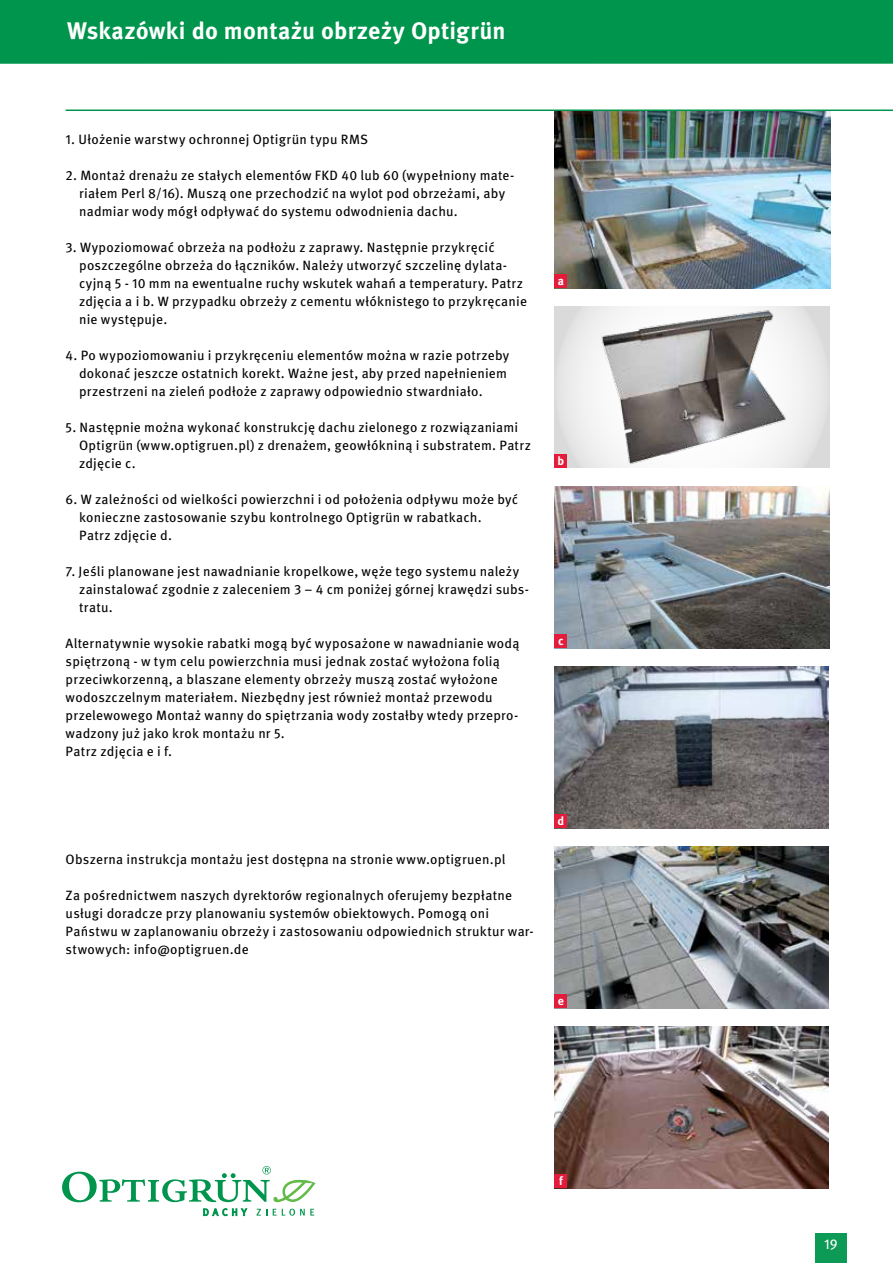
<style>
.page{position:relative;width:893px;height:1263px;background:#fff}
.page>*{position:absolute;margin:0;border:0;box-sizing:border-box;transform-origin:0 0}
.t1{font:700 24px "Meta Pro";letter-spacing:.01em;color:#fff}
.t2{font:14.25px "Meta Pro";color:#fff}
.t3{font:13.5px/18px "Meta Pro";letter-spacing:.02em;color:#000}
.t4{font:700 12px "Meta Pro";color:#fff}
</style>
<div class="page">
<img style="left:554px;top:846px;width:274px;height:162px">
<img style="left:554px;top:486px;width:275px;height:162px">
<img style="left:554px;top:666px;width:274px;height:162px">
<svg style="left:554px;top:306px;width:275px;height:162px"></svg>
<img style="left:554px;top:1026px;width:274px;height:162px">
<div style="left:554px;top:455px;width:13px;height:13px;background:#e31c3b"></div>
<div style="left:554px;top:635px;width:13px;height:13px;background:#e31c3b"></div>
<div style="left:554px;top:815px;width:13px;height:13px;background:#e31c3b"></div>
<img style="left:598px;top:307px;width:190px;height:161px">
<img style="left:554px;top:111px;width:276px;height:177px">
<div style="left:554px;top:275px;width:13px;height:13px;background:#e31c3b"></div>
<div style="left:554px;top:1175px;width:13px;height:13px;background:#e31c3b"></div>
<div style="left:815px;top:1233px;width:32px;height:30px;background:#0d9a56"></div>
<div style="left:0;top:0;width:893px;height:64px;background:#00954d"></div>
<hr style="left:66px;top:110px;width:827px;height:1px;background:#00954d">
<div style="left:554px;top:995px;width:13px;height:13px;background:#e31c3b"></div>
<svg style="left:62px;top:1166px;width:254px;height:50px"></svg>
<h1 class="t1" style="left:67px;top:16px;width:440px">Wskazówki do montażu obrzeży Optigrün</h1>
<p class="t3" style="left:66px;top:130px;width:304px">1. Ułożenie warstwy ochronnej Optigrün typu RMS</p>
<p class="t3" style="left:79px;top:166px;width:437px;text-indent:-14px">2. Montaż drenażu ze stałych elementów FKD 40 lub 60 (wypełniony mate&shy;riałem Perl 8/16). Muszą one przechodzić na wylot pod obrzeżami, aby nadmiar wody mógł odpływać do systemu odwodnienia dachu.</p>
<p class="t3" style="left:79px;top:238px;width:449px;text-indent:-13px">3. Wypoziomować obrzeża na podłożu z zaprawy. Następnie przykręcić poszczególne obrzeża do łączników. Należy utworzyć szczelinę dylata&shy;cyjną 5 - 10 mm na ewentualne ruchy wskutek wahań a temperatury. Patrz zdjęcia a i b. W przypadku obrzeży z cementu włóknistego to przykręcanie nie występuje.</p>
<p class="t3" style="left:79px;top:346px;width:432px;text-indent:-14px">4. Po wypoziomowaniu i przykręceniu elementów można w razie potrzeby dokonać jeszcze ostatnich korekt. Ważne jest, aby przed napełnieniem przestrzeni na zieleń podłoże z zaprawy odpowiednio stwardniało.</p>
<p class="t3" style="left:79px;top:418px;width:453px;text-indent:-14px">5. Następnie można wykonać konstrukcję dachu zielonego z rozwiązaniami<br>Optigrün (www.optigruen.pl) z drenażem, geowłókniną i substratem. Patrz zdjęcie c.</p>
<p class="t3" style="left:79px;top:490px;width:440px;text-indent:-14px">6. W zależności od wielkości powierzchni i od położenia odpływu może być konieczne zastosowanie szybu kontrolnego Optigrün w rabatkach.<br>Patrz zdjęcie d.</p>
<p class="t3" style="left:79px;top:562px;width:451px;text-indent:-14px">7. Jeśli planowane jest nawadnianie kropelkowe, węże tego systemu należy zainstalować zgodnie z zaleceniem 3 – 4 cm poniżej górnej krawędzi subs&shy;tratu.</p>
<p class="t3" style="left:66px;top:634px;width:455px">Alternatywnie wysokie rabatki mogą być wyposażone w nawadnianie wodą spiętrzoną - w tym celu powierzchnia musi jednak zostać wyłożona folią przeciwkorzenną, a blaszane elementy obrzeży muszą zostać wyłożone wodoszczelnym materiałem. Niezbędny jest również montaż przewodu przelewowego Montaż wanny do spiętrzania wody zostałby wtedy przepro&shy;wadzony już jako krok montażu nr 5.<br>Patrz zdjęcia e i f.</p>
<p class="t3" style="left:66px;top:850px;width:441px">Obszerna instrukcja montażu jest dostępna na stronie www.optigruen.pl</p>
<p class="t3" style="left:66px;top:886px;width:470px">Za pośrednictwem naszych dyrektorów regionalnych oferujemy bezpłatne usługi doradcze przy planowaniu systemów obiektowych. Pomogą oni Państwu w zaplanowaniu obrzeży i zastosowaniu odpowiednich struktur war&shy;stwowych: info@optigruen.de</p>
<p class="t4" style="left:558px;top:273px;width:8px">a</p>
<p class="t4" style="left:557px;top:453px;width:8px">b</p>
<p class="t4" style="left:558px;top:633px;width:7px">c</p>
<p class="t4" style="left:557px;top:813px;width:8px">d</p>
<p class="t4" style="left:558px;top:993px;width:8px">e</p>
<p class="t4" style="left:559px;top:1173px;width:5px">f</p>
<p class="t2" style="left:824px;top:1235px;width:15px">19</p>
</div>
